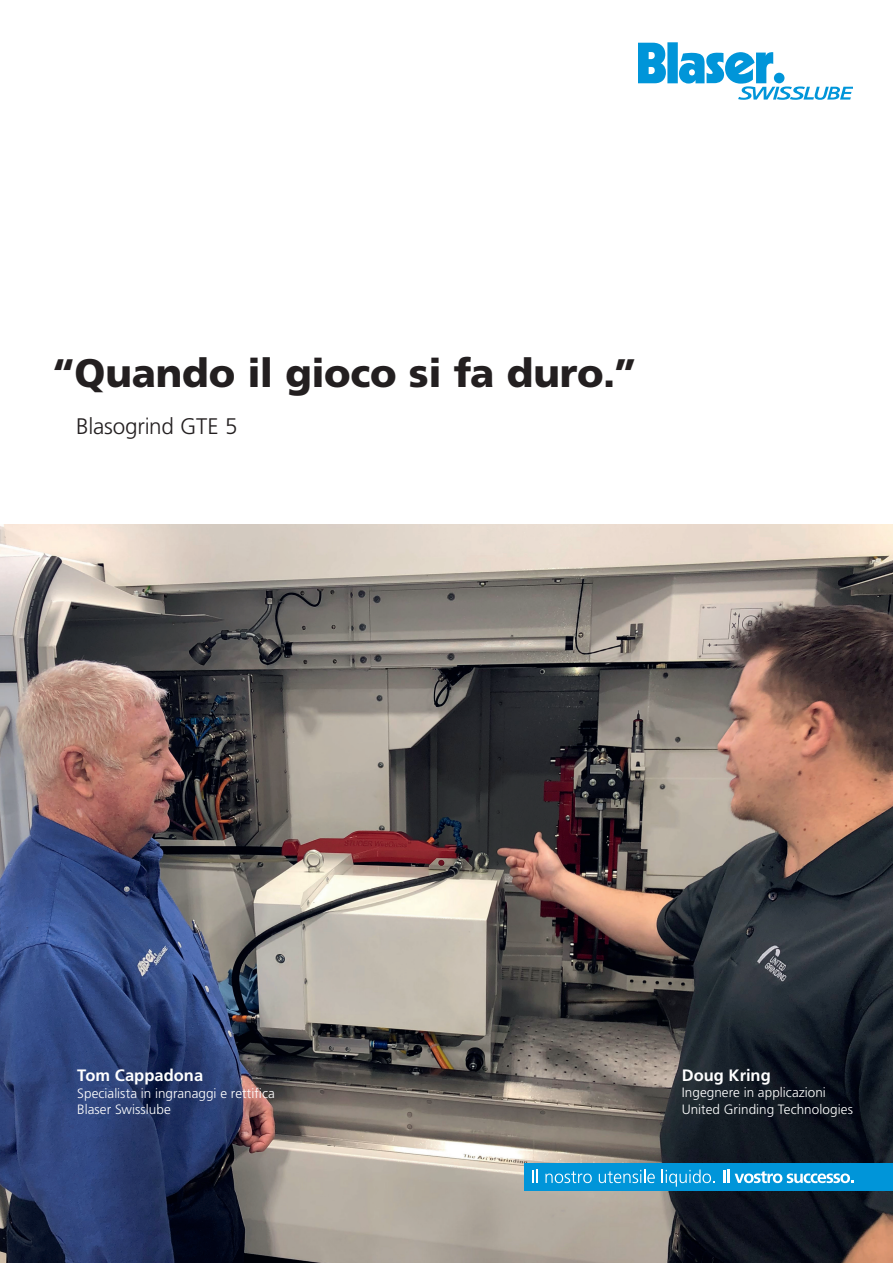
<style>
.page{position:relative;width:893px;height:1263px;background:#fff}
.page>*{position:absolute;margin:0;border:0;box-sizing:border-box;transform-origin:0 0}
.t1{font:900 39.75px "Frutiger LT Std";letter-spacing:-.005em;color:#231f20}
.t2{font:300 22.5px "Frutiger LT Std";letter-spacing:-.01em;color:#231f20}
.t3{font:700 16.5px "Frutiger LT Std";color:#fff}
.t4{font:300 13.5px/16.2px "Frutiger LT Std";color:#fff}
</style>
<div class="page">
<img style="left:0;top:525px;width:893px;height:738px">
<div style="left:524px;top:1163px;width:369px;height:28px;background:#0095d9"></div>
<svg style="left:533px;top:1169px;width:5px;height:14px"></svg>
<svg style="left:545px;top:1171px;width:47px;height:12px"></svg>
<svg style="left:599px;top:1169px;width:56px;height:14px"></svg>
<svg style="left:662px;top:1169px;width:53px;height:18px"></svg>
<svg style="left:724px;top:1169px;width:129px;height:14px"></svg>
<div style="left:667px;top:42px;width:11px;height:41px;background:#0095d9"></div>
<svg style="left:639px;top:43px;width:27px;height:40px"></svg>
<svg style="left:679px;top:52px;width:174px;height:48px"></svg>
<h1 class="t1" style="left:51px;top:349px;width:587px">“Quando il gioco si fa duro.”</h1>
<h2 class="t2" style="left:76px;top:413px;width:163px">Blasogrind GTE 5</h2>
<p class="t3" style="left:77px;top:1066px;width:127px">Tom Cappadona</p>
<p class="t4" style="left:77px;top:1085px;width:199px">Specialista in ingranaggi e rettifica<br>Blaser Swisslube</p>
<p class="t3" style="left:682px;top:1066px;width:91px">Doug Kring</p>
<p class="t4" style="left:682px;top:1085px;width:173px">Ingegnere in applicazioni<br>United Grinding Technologies</p>
</div>
